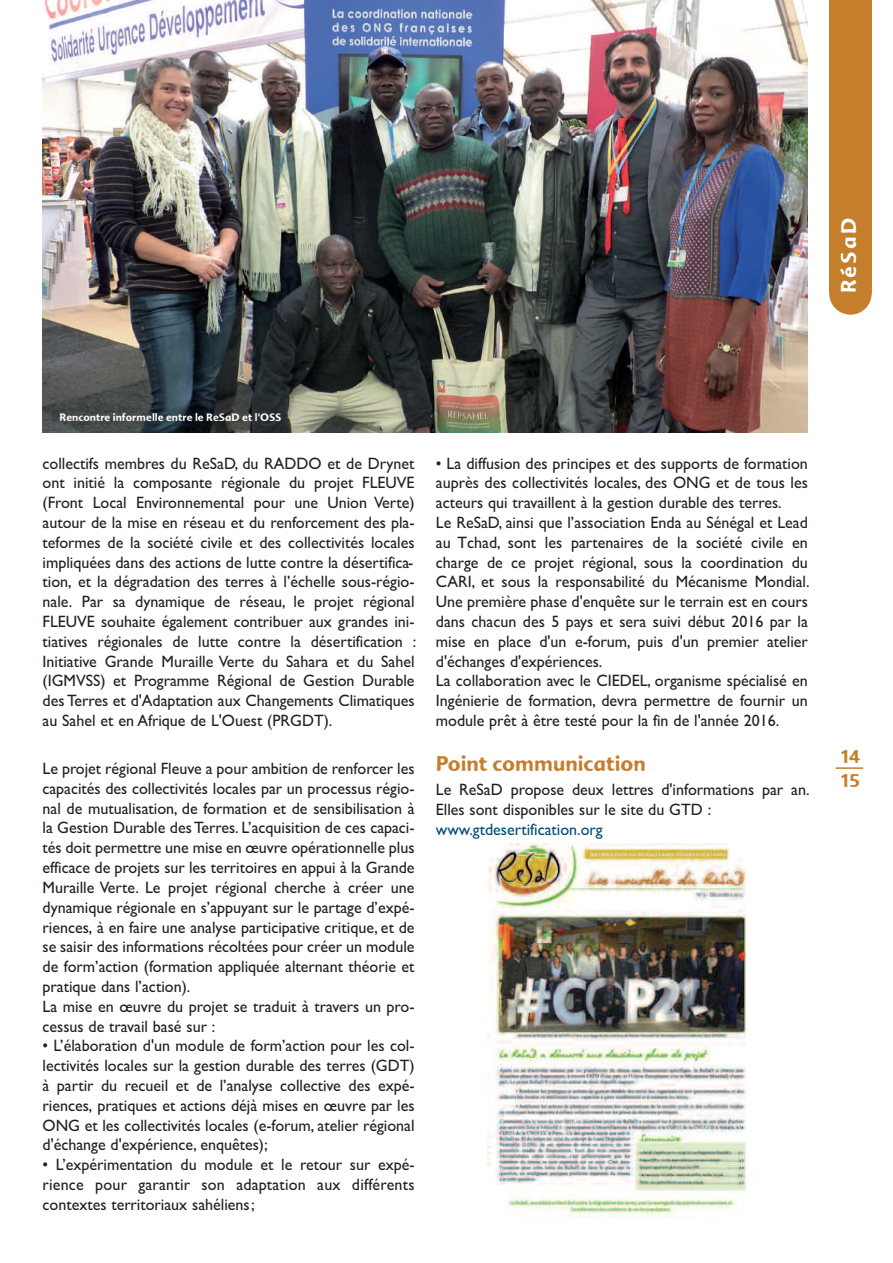
<style>
.page{position:relative;width:893px;height:1263px;background:#fff}
.page>*{position:absolute;margin:0;border:0;box-sizing:border-box;transform-origin:0 0}
.t1{font:21px "Advert Rough Three";color:#c57e2b}
.t2{font:21px "Advert Rough Three";letter-spacing:.1em;color:#fff}
.t3{font:18px/24px "Advert Rough Three";color:#c57e2b}
.t4{font:16.5px/19.8px "Gill Sans";color:#231f20}
.t5{font:16.5px "Gill Sans";color:#004c79}
.t6{font:10.5px "Advert Rough Three";color:#fff}
</style>
<div class="page">
<hr style="left:836px;top:767px;width:27px;height:2px;background:#c57e2b">
<div style="left:829px;top:0;width:43px;height:293px;background:#c57e2b"></div>
<div style="left:829px;top:272px;width:43px;height:43px;background:#c57e2b;border-radius:50%"></div>
<img style="left:43px;top:0;width:765px;height:433px">
<img style="left:488px;top:844px;width:259px;height:375px">
<p class="t2" style="left:837px;top:293px;width:77px;rotate:-90deg">RéSaD</p>
<p class="t6" style="left:60px;top:411px;width:223px">Rencontre informelle entre le ReSaD et l'OSS</p>
<p class="t4" style="left:43px;top:453px;width:375px">collectifs membres du ReSaD, du RADDO et de Drynet ont initié la composante régionale du projet FLEUVE (Front Local Environnemental pour une Union Verte) autour de la mise en réseau et du renforcement des pla&shy;teformes de la société civile et des collectivités locales impliquées dans des actions de lutte contre la désertifica&shy;tion, et la dégradation des terres à l’échelle sous-régio&shy;nale. Par sa dynamique de réseau, le projet régional FLEUVE souhaite également contribuer aux grandes ini&shy;tiatives régionales de lutte contre la désertification :<br>Initiative Grande Muraille Verte du Sahara et du Sahel (IGMVSS) et Programme Régional de Gestion Durable des Terres et d'Adaptation aux Changements Climatiques au Sahel et en Afrique de L'Ouest (PRGDT).</p>
<p class="t4" style="left:43px;top:758px;width:374px">Le projet régional Fleuve a pour ambition de renforcer les capacités des collectivités locales par un processus régio&shy;nal de mutualisation, de formation et de sensibilisation à la Gestion Durable des Terres. L’acquisition de ces capaci&shy;tés doit permettre une mise en œuvre opérationnelle plus efficace de projets sur les territoires en appui à la Grande Muraille Verte. Le projet régional cherche à créer une dynamique régionale en s’appuyant sur le partage d’expé&shy;riences, à en faire une analyse participative critique, et de se saisir des informations récoltées pour créer un module de form’action (formation appliquée alternant théorie et pratique dans l’action).<br>La mise en œuvre du projet se traduit à travers un pro&shy;cessus de travail basé sur :</p>
<p class="t4" style="left:43px;top:1036px;width:374px;text-align:justify">• L’élaboration d'un module de form’action pour les col&shy;lectivités locales sur la gestion durable des terres (GDT) à partir du recueil et de l’analyse collective des expé&shy;riences, pratiques et actions déjà mises en œuvre par les ONG et les collectivités locales (e-forum, atelier régional d'échange d'expérience, enquêtes);</p>
<p class="t4" style="left:43px;top:1154px;width:374px;text-align:justify">• L’expérimentation du module et le retour sur expé&shy;rience pour garantir son adaptation aux différents contextes territoriaux sahéliens;</p>
<p class="t4" style="left:436px;top:453px;width:375px">• La diffusion des principes et des supports de formation auprès des collectivités locales, des ONG et de tous les acteurs qui travaillent à la gestion durable des terres.<br>Le ReSaD, ainsi que l’association Enda au Sénégal et Lead au Tchad, sont les partenaires de la société civile en charge de ce projet régional, sous la coordination du CARI, et sous la responsabilité du Mécanisme Mondial.<br>Une première phase d'enquête sur le terrain est en cours dans chacun des 5 pays et sera suivi début 2016 par la mise en place d'un e-forum, puis d'un premier atelier d'échanges d'expériences.<br>La collaboration avec le CIEDEL, organisme spécialisé en Ingénierie de formation, devra permettre de fournir un module prêt à être testé pour la fin de l'année 2016.</p>
<p class="t1" style="left:436px;top:751px;width:211px">Point communication</p>
<p class="t4" style="left:436px;top:779px;width:375px">Le ReSaD propose deux lettres d'informations par an.<br>Elles sont disponibles sur le site du GTD :</p>
<p class="t5" style="left:436px;top:819px;width:168px">www.gtdesertification.org</p>
<p class="t3" style="left:841px;top:744px;width:21px">14<br>15</p>
</div>
